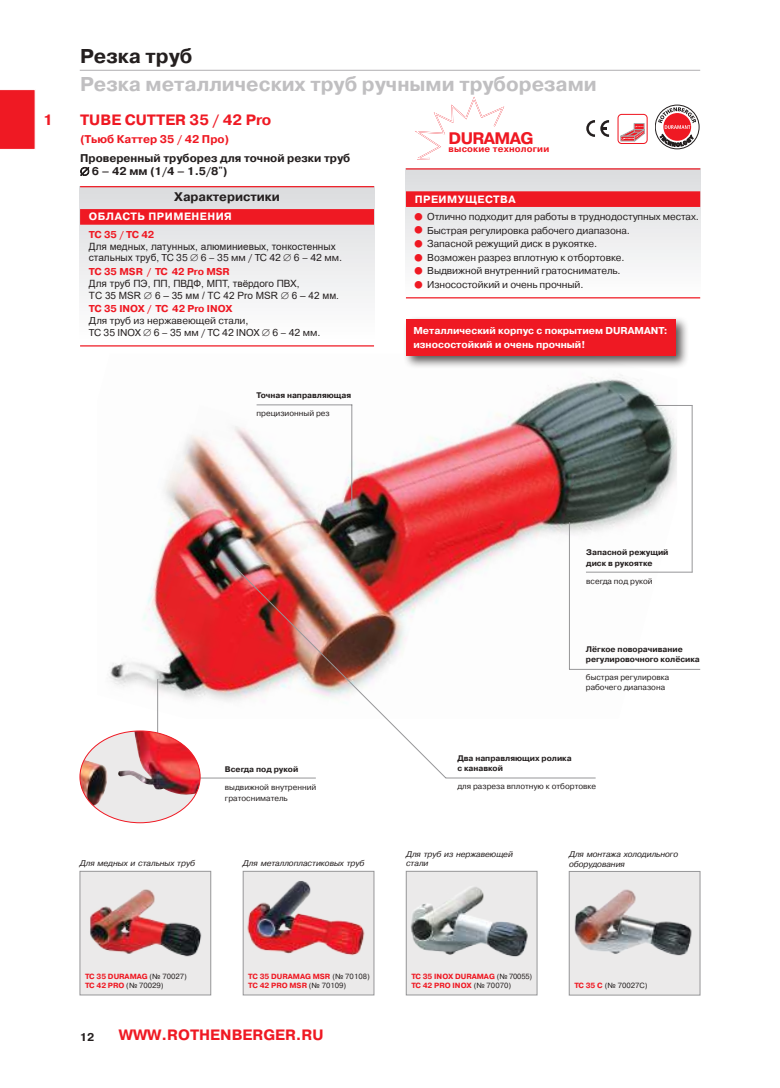
<style>
.page{position:relative;width:780px;height:1088px;background:#fff}
.page>*{position:absolute;margin:0;border:0;box-sizing:border-box;transform-origin:0 0}
.t1{font:700 20px "Pragmatica C";color:#c0bfc1}
.t2{font:700 20px "Pragmatica C";color:#241f1f}
.t3{font:700 16.75px "Pragmatica C";letter-spacing:-.035em;color:#ef1923}
.t4{font:700 15px "Pragmatica C";color:#ef1923}
.t5{font:700 12.5px "Pragmatica C";letter-spacing:-.005em;color:#241f1f}
.t6{font:700 11.25px/13.8px "Pragmatica C";color:#241f1f}
.t7{font:700 11.25px "Pragmatica C";color:#ef1923}
.t8{font:700 10.62px "Pragmatica C";letter-spacing:.045em;color:#fff}
.t9{font:10px/13.6px "Pragmatica C";letter-spacing:-.01em;color:#241f1f}
.t10{font:10px/11.9px "Arial";color:#241f1f}
.t11{font:700 10px/13.8px "Pragmatica C";color:#fff}
.t12{font:700 10px "Pragmatica C";color:#ef1923}
.t13{font:700 9.12px "Pragmatica C";letter-spacing:.02em;color:#ef1923}
.t14{font:700 8.12px/10.6px "Pragmatica C";color:#241f1f}
.t15{font:8.12px/10.6px "Pragmatica C";color:#241f1f}
.t16{font:italic 8.12px/9.4px "Pragmatica";color:#241f1f}
.t17{font:700 7.5px/9.4px "Pragmatica C";color:#ef1923}
.t18{font:7.5px "Pragmatica C";color:#241f1f}
.s1{font-family:"Pragmatica";font-stretch:condensed}
.s2{font-family:"Arial"}
.s3{font-weight:700;color:#ef1923}
.s4{color:#ef1923}
.s5{font-weight:400;color:#241f1f}
</style>
<div class="page">
<div style="left:0;top:90px;width:35px;height:59px;background:#ef1923"></div>
<svg style="left:406px;top:170px;width:294px;height:93px"></svg>
<svg style="left:80px;top:187px;width:294px;height:112px"></svg>
<img style="left:109px;top:375px;width:568px;height:343px">
<hr style="left:569px;top:669px;width:131px;height:1px;background:#969698">
<hr style="left:569px;top:522px;width:1px;height:147px;background:#969698">
<svg style="left:586px;top:120px;width:23px;height:17px"></svg>
<div style="left:655px;top:105px;width:44px;height:44px;border:1px solid #241f1f;border-radius:50%"></div>
<svg style="left:658px;top:107px;width:38px;height:40px"></svg>
<hr style="left:80px;top:186px;width:294px;height:1px;background:#ef1923">
<div style="left:80px;top:209px;width:294px;height:16px;background:#ef1923"></div>
<hr style="left:80px;top:345px;width:294px;height:1px;background:#ef1923">
<div style="left:80px;top:871px;width:131px;height:124px;background:#ebeaea"></div>
<img style="left:90px;top:889px;width:112px;height:68px">
<div style="left:80px;top:871px;width:131px;height:124px;border:1px solid #969698"></div>
<div style="left:406px;top:871px;width:131px;height:124px;background:#ebeaea"></div>
<img style="left:410px;top:887px;width:118px;height:70px">
<div style="left:406px;top:871px;width:131px;height:124px;border:1px solid #969698"></div>
<div style="left:243px;top:871px;width:131px;height:124px;background:#ebeaea"></div>
<img style="left:247px;top:881px;width:118px;height:75px">
<div style="left:243px;top:871px;width:131px;height:124px;border:1px solid #969698"></div>
<div style="left:569px;top:871px;width:131px;height:124px;background:#ebeaea"></div>
<img style="left:574px;top:889px;width:118px;height:67px">
<div style="left:569px;top:871px;width:131px;height:124px;border:1px solid #969698"></div>
<hr style="left:156px;top:778px;width:160px;height:1px;background:#969698">
<hr style="left:157px;top:679px;width:1px;height:121px;background:#969698">
<svg style="left:235px;top:567px;width:361px;height:212px"></svg>
<hr style="left:256px;top:404px;width:96px;height:1px;background:#969698">
<hr style="left:351px;top:405px;width:1px;height:101px;background:#969698">
<svg style="left:617px;top:114px;width:30px;height:30px"></svg>
<hr style="left:691px;top:405px;width:1px;height:167px;background:#969698">
<hr style="left:586px;top:572px;width:106px;height:1px;background:#969698">
<hr style="left:654px;top:405px;width:38px;height:1px;background:#969698">
<hr style="left:406px;top:168px;width:294px;height:2px;background:#ef1923">
<div style="left:406px;top:191px;width:294px;height:16px;background:#ef1923"></div>
<hr style="left:406px;top:297px;width:294px;height:1px;background:#ef1923">
<svg style="left:415px;top:97px;width:90px;height:63px"></svg>
<div style="left:80px;top:731px;width:120px;height:92px;background:#ebeaea;border-radius:50%"></div>
<img style="left:80px;top:731px;width:120px;height:75px">
<div style="left:403px;top:316px;width:285px;height:53px;background:#241f1f;opacity:.75"></div>
<div style="left:406px;top:319px;width:269px;height:36px;background:#ef1923"></div>
<hr style="left:80px;top:70px;width:620px;height:1px;background:#c0bfc1">
<h3 class="t4" style="left:43px;top:112px;width:11px">1</h3>
<h1 class="t2" style="left:80px;top:45px;width:114px">Резка труб</h1>
<h1 class="t1" style="left:80px;top:73px;width:518px">Резка металлических труб ручными труборезами</h1>
<h3 class="t4" style="left:80px;top:112px;width:193px">TUBE CUTTER 35 / 42 Pro</h3>
<p class="t7" style="left:80px;top:132px;width:151px">(Тьюб Каттер 35 / 42 Про)</p>
<p class="t6" style="left:80px;top:151px;width:272px">Проверенный труборез для точной резки труб ∅ 6 – 42 мм (1/4 – 1.5/8<span class="s1">"</span>)</p>
<p class="t5" style="left:174px;top:190px;width:107px">Характеристики</p>
<p class="t8" style="left:89px;top:211px;width:144px">ОБЛАСТЬ ПРИМЕНЕНИЯ</p>
<p class="t12" style="left:89px;top:229px;width:67px">TC 35 / TC 42</p>
<p class="t10" style="left:89px;top:240px;width:248px">Для медных, латунных, алюминиевых, тонкостенных</p>
<p class="t9" style="left:89px;top:251px;width:255px"><span class="s2">стальных труб,</span> TC 35 ∅ 6 – 35 мм / TC 42 ∅ 6 – 42 мм.<br><span class="s3">TC 35 MSR / TC 42 Pro MSR</span></p>
<p class="t10" style="left:89px;top:277px;width:251px">Для труб ПЭ, ПП, ПВДФ, МПТ, твёрдого ПВХ,<br>TC 35 MSR ∅ 6 – 35 мм / TC 42 Pro MSR ∅ 6 – 42 мм.</p>
<p class="t12" style="left:89px;top:303px;width:145px">TC 35 INOX / TC 42 Pro INOX</p>
<p class="t9" style="left:89px;top:315px;width:233px;line-height:11.9px">Для труб из нержавеющей стали,<br>TC 35 INOX ∅ 6 – 35 мм / TC 42 INOX ∅ 6 – 42 мм.</p>
<p class="t14" style="left:256px;top:390px;width:96px">Точная направляющая</p>
<p class="t15" style="left:256px;top:408px;width:75px">прецизионный рез</p>
<h2 class="t3" style="left:448px;top:129px;width:87px">DURAMAG</h2>
<p class="t13" style="left:448px;top:144px;width:102px">высокие технологии</p>
<p class="t8" style="left:415px;top:193px;width:102px">ПРЕИМУЩЕСТВА</p>
<p class="t9" style="left:415px;top:210px;width:285px"><span class="s4">■</span> Отлично подходит для работы в труднодоступных местах.</p>
<p class="t9" style="left:415px;top:223px;width:216px"><span class="s4">■</span> Быстрая регулировка рабочего диапазона.</p>
<p class="t9" style="left:415px;top:237px;width:184px"><span class="s4">■</span> Запасной режущий диск в рукоятке.</p>
<p class="t9" style="left:415px;top:251px;width:211px"><span class="s4">■</span> Возможен разрез вплотную к отбортовке.</p>
<p class="t9" style="left:415px;top:264px;width:207px"><span class="s4">■</span> Выдвижной внутренний гратосниматель.</p>
<p class="t9" style="left:415px;top:278px;width:170px"><span class="s4">■</span> Износостойкий и очень прочный.</p>
<p class="t11" style="left:413px;top:324px;width:256px">Металлический корпус с покрытием DURAMANT: износостойкий и очень прочный!</p>
<p class="t14" style="left:586px;top:547px;width:84px">Запасной режущий диск в рукоятке</p>
<p class="t15" style="left:586px;top:576px;width:68px">всегда под рукой</p>
<p class="t16" style="left:80px;top:859px;width:117px">Для медных и стальных труб</p>
<p class="t14" style="left:225px;top:764px;width:75px">Всегда под рукой</p>
<p class="t15" style="left:225px;top:782px;width:93px">выдвижной внутренний гратосниматель</p>
<p class="t14" style="left:586px;top:643px;width:115px">Лёгкое поворачивание регулировочного колёсика</p>
<p class="t15" style="left:586px;top:672px;width:85px">быстрая регулировка рабочего диапазона</p>
<p class="t14" style="left:457px;top:753px;width:116px">Два направляющих ролика с канавкой</p>
<p class="t15" style="left:457px;top:781px;width:140px">для разреза вплотную к отбортовке</p>
<p class="t16" style="left:406px;top:850px;width:108px">Для труб из нержавеющей</p>
<p class="t16" style="left:243px;top:859px;width:123px">Для металлопластиковых труб</p>
<p class="t16" style="left:406px;top:859px;width:24px">стали</p>
<p class="t16" style="left:569px;top:850px;width:111px">Для монтажа холодильного оборудования</p>
<p class="t17" style="left:85px;top:972px;width:103px">TC 35 DURAMAG <span class="s5">(№ 70027)<br></span>TC 42 PRO <span class="s5">(№ 70029)</span></p>
<p class="t17" style="left:248px;top:972px;width:123px">TC 35 DURAMAG MSR <span class="s5">(№ 70108)<br></span>TC 42 PRO MSR <span class="s5">(№ 70109)</span></p>
<p class="t17" style="left:411px;top:972px;width:122px">TC 35 INOX DURAMAG <span class="s5">(№ 70055)<br></span>TC 42 PRO INOX <span class="s5">(№ 70070)</span></p>
<p class="t18" style="left:574px;top:981px;width:75px"><span class="s3">TC 35 C</span> (№ 70027C)</p>
<p class="t6" style="left:80px;top:1030px;width:16px">12</p>
<h3 class="t4" style="left:119px;top:1026px;width:206px">WWW.ROTHENBERGER.RU</h3>
</div>
